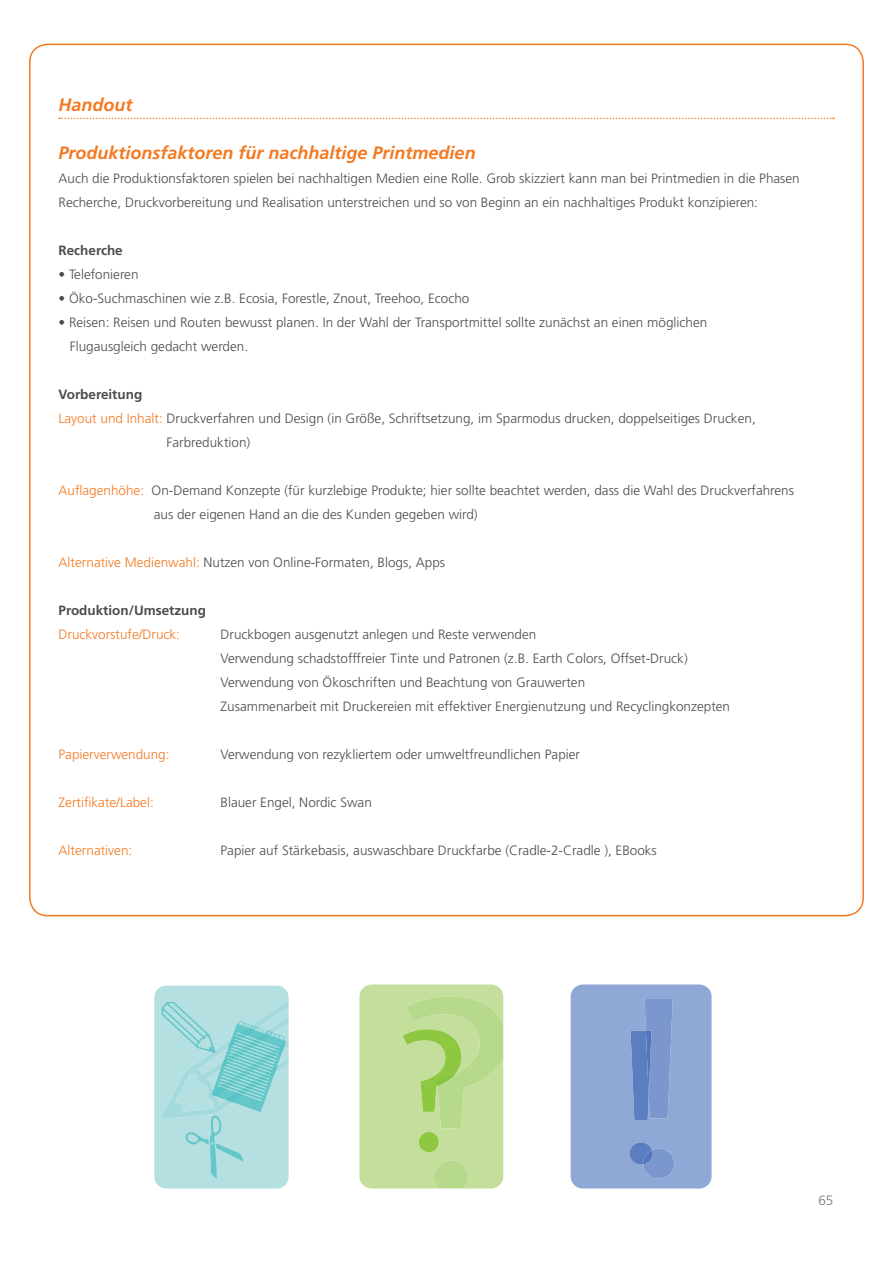
<style>
.page{position:relative;width:893px;height:1263px;background:#fff}
.page>*{position:absolute;margin:0;border:0;box-sizing:border-box;transform-origin:0 0}
.t1{font:italic 700 18px "Frutiger LT Std";color:#f47921}
.t2{font:300 13.5px/24px "Frutiger LT Std";color:#4b4c4d}
.t3{font:300 13.5px "Frutiger LT Std";color:#f47921}
.t4{font:700 13.5px "Frutiger LT Std";color:#4b4c4d}
.t5{font:300 13.5px "Frutiger LT Std";color:#76787b}
.s1{color:#f47921}
</style>
<div class="page">
<svg style="left:59px;top:118px;width:775px;height:1px"></svg>
<svg style="left:154px;top:986px;width:135px;height:202px;background:#a8dcdd"></svg>
<svg style="left:359px;top:984px;width:145px;height:204px;background:#bfdc94"></svg>
<svg style="left:571px;top:984px;width:140px;height:204px;background:#8aa3d3"></svg>
<h1 class="t1" style="left:59px;top:94px;width:75px">Handout</h1>
<h1 class="t1" style="left:59px;top:142px;width:419px">Produktionsfaktoren für nachhaltige Printmedien</h1>
<p class="t2" style="left:59px;top:167px;width:743px">Auch die Produktionsfaktoren spielen bei nachhaltigen Medien eine Rolle. Grob skizziert kann man bei Printmedien in die Phasen<br>Recherche, Druckvorbereitung und Realisation unterstreichen und so von Beginn an ein nachhaltiges Produkt konzipieren:</p>
<p class="t4" style="left:59px;top:242px;width:66px">Recherche</p>
<p class="t2" style="left:59px;top:263px;width:82px">• Telefonieren</p>
<p class="t2" style="left:59px;top:287px;width:412px">• Öko-Suchmaschinen wie z.B. Ecosia, Forestle, Znout, Treehoo, Ecocho</p>
<p class="t2" style="left:70px;top:311px;width:639px;text-indent:-11px">• Reisen: Reisen und Routen bewusst planen. In der Wahl der Transportmittel sollte zunächst an einen möglichen<br>Flugausgleich gedacht werden.</p>
<p class="t4" style="left:59px;top:386px;width:85px">Vorbereitung</p>
<p class="t2" style="left:59px;top:407px;width:699px"><span class="s1">Layout und Inhalt:</span> Druckverfahren und Design (in Größe, Schriftsetzung, im Sparmodus drucken, doppelseitiges Drucken,</p>
<p class="t2" style="left:167px;top:431px;width:85px">Farbreduktion)</p>
<p class="t2" style="left:154px;top:479px;width:642px;text-indent:-95px"><span class="s1">Auflagenhöhe:</span> On-Demand Konzepte (für kurzlebige Produkte; hier sollte beachtet werden, dass die Wahl des Druckverfahrens aus der eigenen Hand an die des Kunden gegeben wird)</p>
<p class="t2" style="left:59px;top:551px;width:388px"><span class="s1">Alternative Medienwahl:</span> Nutzen von Online-Formaten, Blogs, Apps</p>
<p class="t4" style="left:59px;top:602px;width:149px">Produktion/Umsetzung</p>
<p class="t3" style="left:59px;top:627px;width:123px">Druckvorstufe/Druck:</p>
<p class="t2" style="left:221px;top:623px;width:511px">Druckbogen ausgenutzt anlegen und Reste verwenden<br>Verwendung schadstofffreier Tinte und Patronen (z.B. Earth Colors, Offset-Druck)<br>Verwendung von Ökoschriften und Beachtung von Grauwerten<br>Zusammenarbeit mit Druckereien mit effektiver Energienutzung und Recyclingkonzepten</p>
<p class="t3" style="left:59px;top:747px;width:113px">Papierverwendung:</p>
<p class="t2" style="left:221px;top:743px;width:361px">Verwendung von rezykliertem oder umweltfreundlichen Papier</p>
<p class="t3" style="left:59px;top:795px;width:97px">Zertifikate/Label:</p>
<p class="t2" style="left:221px;top:791px;width:153px">Blauer Engel, Nordic Swan</p>
<p class="t3" style="left:59px;top:843px;width:75px">Alternativen:</p>
<p class="t2" style="left:221px;top:839px;width:438px">Papier auf Stärkebasis, auswaschbare Druckfarbe (Cradle-2-Cradle ), EBooks</p>
<p class="t5" style="left:818px;top:1193px;width:17px">65</p>
</div>
